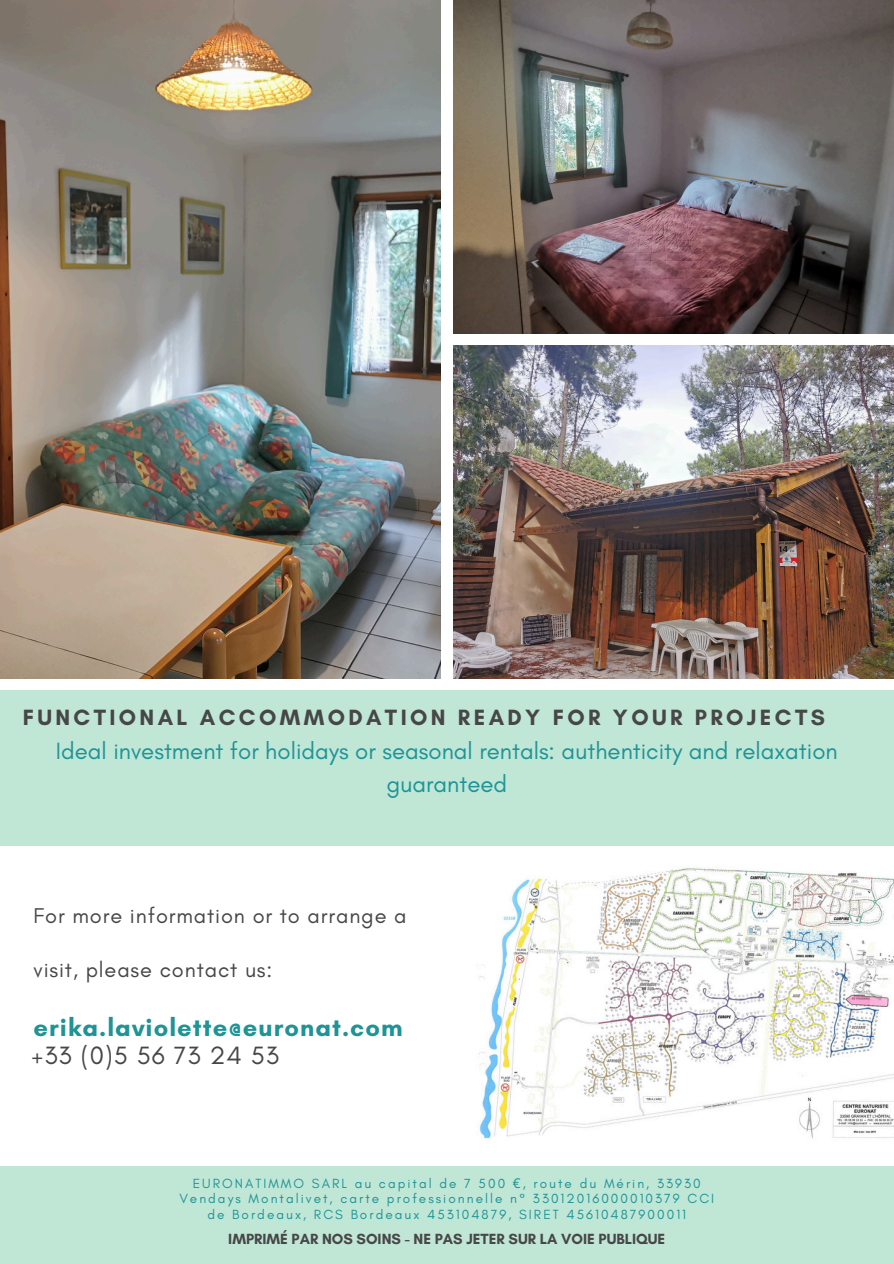
<style>
.page{position:relative;width:894px;height:1264px;background:#fff}
.page>*{position:absolute;margin:0;border:0;box-sizing:border-box;transform-origin:0 0}
.t1{font:700 25.5px "Glacial Indifference";letter-spacing:.04em;color:#1e9496}
.t2{font:25.5px "Glacial Indifference";letter-spacing:.04em;color:#474747}
.t3{font:24px/32.7px "Glacial Indifference";color:#1e9496;text-align:center}
.t4{font:700 22.5px "Glacial Indifference";letter-spacing:.15em;color:#474747}
.t5{font:21.75px "Glacial Indifference";letter-spacing:.04em;color:#474747}
.t6{font:700 15px "Glacial Indifference";color:#474747}
.t7{font:13.5px/15.8px "Glacial Indifference";letter-spacing:.15em;color:#1e9496;text-align:center}
.s1{font-family:"Noto Sans"}
</style>
<div class="page">
<div style="left:0;top:690px;width:893px;height:156px;background:#c0e6d6"></div>
<img style="left:453px;top:0;width:440px;height:333px">
<img style="left:0;top:0;width:440px;height:678px">
<img style="left:453px;top:345px;width:440px;height:333px">
<div style="left:0;top:1165px;width:893px;height:98px;background:#c0e6d6"></div>
<img style="left:479px;top:868px;width:414px;height:271px">
<h3 class="t4" style="left:23px;top:703px;width:803px">FUNCTIONAL ACCOMMODATION READY FOR YOUR PROJECTS</h3>
<h5 class="t3" style="left:56px;top:734px;width:783px">Ideal investment for holidays or seasonal rentals: authenticity and relaxation guaranteed</h5>
<h2 class="t5" style="left:34px;top:902px;width:374px">For more information or to arrange a</h2>
<h2 class="t5" style="left:34px;top:956px;width:240px">visit, please contact us:</h2>
<h4 class="t1" style="left:34px;top:1011px;width:370px">erika.laviolette@euronat.com</h4>
<p class="t2" style="left:32px;top:1039px;width:249px">+33 (0)5 56 73 24 53</p>
<h1 class="t7" style="left:179px;top:1174px;width:536px">EURONATIMMO SARL au capital de 7 500 <span class="s1">€</span>, route du Mérin, 33930<br>Vendays Montalivet, carte professionnelle n° 33012016000010379 CCI de Bordeaux, RCS Bordeaux 453104879, SIRET 45610487900011</h1>
<h2 class="t6" style="left:228px;top:1229px;width:438px">IMPRIMÉ PAR NOS SOINS - NE PAS JETER SUR LA VOIE PUBLIQUE</h2>
</div>
